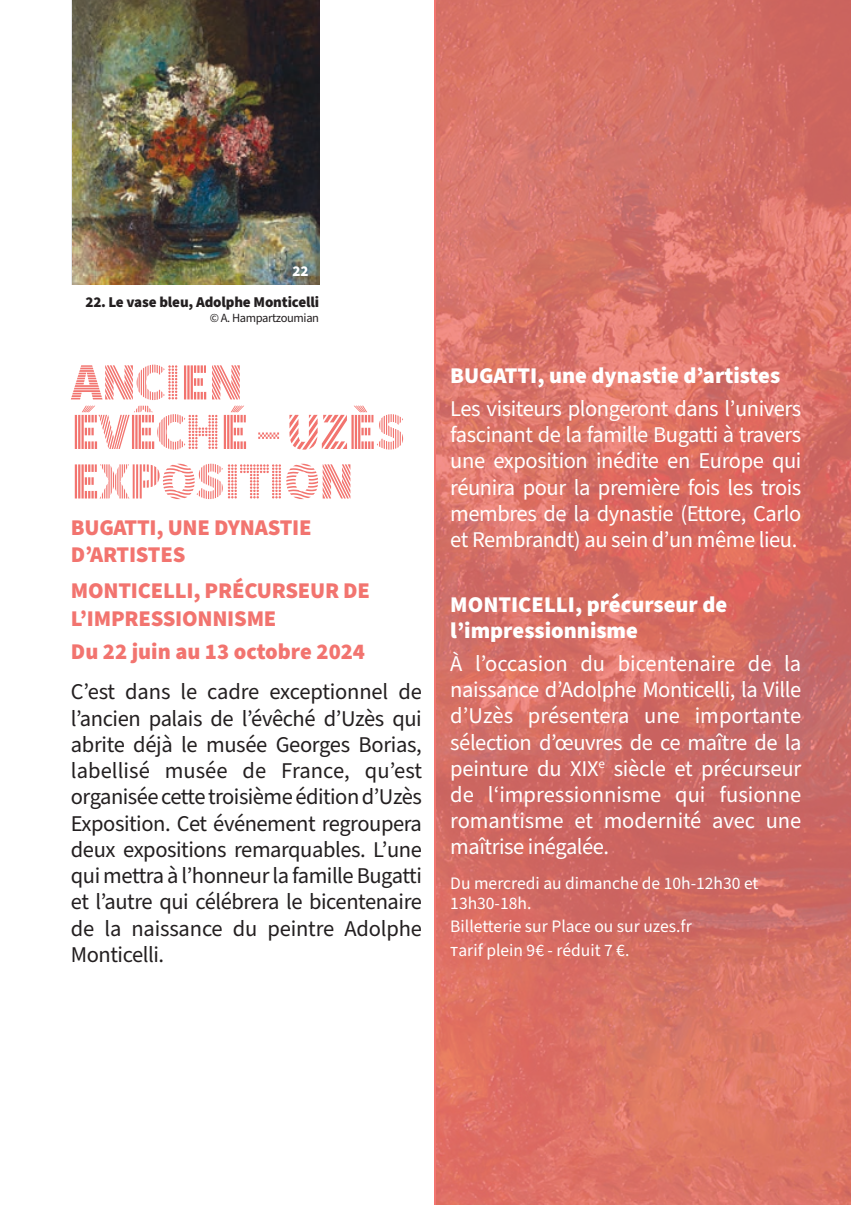
<style>
.page{position:relative;width:851px;height:1205px;background:#fff}
.page>*{position:absolute;margin:0;border:0;box-sizing:border-box;transform-origin:0 0}
.t1{font:900 52.5px/49.5px "Source Sans Pro DISPLAYV2";letter-spacing:-.02em;color:#f2746f}
.t2{font:22.5px/26.2px "Source Sans Pro";letter-spacing:-.02em;color:#fff;text-align:justify}
.t3{font:22.5px/26.2px "Source Sans Pro";letter-spacing:-.005em;color:#231f20;text-align:justify}
.t4{font:900 22.5px/27.5px "Source Sans Pro";letter-spacing:-.01em;color:#f2746f}
.t5{font:900 22.5px/26.2px "Source Sans Pro";color:#fff}
.t6{font:17.5px/20px "Source Sans Pro";color:#fff}
.t7{font:900 15px "Source Sans Pro";letter-spacing:-.01em;color:#231f20}
.t8{font:900 15px "Source Sans Pro";color:#fff}
.t9{font:12.5px "Source Sans Pro";letter-spacing:-.03em;color:#231f20}
</style>
<div class="page">
<img style="left:436px;top:0;width:414px;height:1205px">
<img style="left:72px;top:0;width:247px;height:285px">
<p class="t8" style="left:292px;top:261px;width:18px">22</p>
<p class="t7" style="left:86px;top:291px;width:235px">22. Le vase bleu, Adolphe Monticelli</p>
<p class="t9" style="left:210px;top:309px;width:111px">© A. Hampartzoumian</p>
<h1 class="t1" style="left:71px;top:359px;width:336px">ANCIEN<br>ÉVÊCHÉ – UZÈS<br>EXPOSITION</h1>
<p class="t4" style="left:71px;top:514px;width:242px">BUGATTI, UNE DYNASTIE<br>D’ARTISTES</p>
<p class="t4" style="left:71px;top:577px;width:300px">MONTICELLI, PRÉCURSEUR DE<br>L’IMPRESSIONNISME</p>
<p class="t4" style="left:71px;top:638px;width:296px">Du 22 juin au 13 octobre 2024</p>
<p class="t3" style="left:71px;top:679px;width:352px">C’est dans le cadre exceptionnel de l’ancien palais de l’évêché d’Uzès qui abrite déjà le musée Georges Borias, labellisé musée de France, qu’est organisée cette troisième édition d’Uzès Exposition. Cet événement regroupera deux expositions remarquables. L’une qui mettra à l’honneur la famille Bugatti et l’autre qui célébrera le bicentenaire de la naissance du peintre Adolphe Monticelli.</p>
<p class="t5" style="left:450px;top:363px;width:331px">BUGATTI, une dynastie d’artistes</p>
<p class="t2" style="left:450px;top:396px;width:352px">Les visiteurs plongeront dans l’univers fascinant de la famille Bugatti à travers une exposition inédite en Europe qui réunira pour la première fois les trois membres de la dynastie (Ettore, Carlo et Rembrandt) au sein d’un même lieu.</p>
<p class="t5" style="left:450px;top:592px;width:278px">MONTICELLI, précurseur de l’impressionnisme</p>
<p class="t2" style="left:450px;top:651px;width:352px">À l’occasion du bicentenaire de la naissance d’Adolphe Monticelli, la Ville d’Uzès présentera une importante sélection d’œuvres de ce maître de la peinture du XIX<sup>e</sup> siècle et précurseur de l‘impressionnisme qui fusionne romantisme et modernité avec une maîtrise inégalée.</p>
<p class="t6" style="left:450px;top:873px;width:309px">Du mercredi au dimanche de 10h-12h30 et<br>13h30-18h.</p>
<p class="t6" style="left:450px;top:915px;width:243px;line-height:23.5px">Billetterie sur Place ou sur uzes.fr<br>Tarif plein 9€ - réduit 7 €.</p>
</div>
